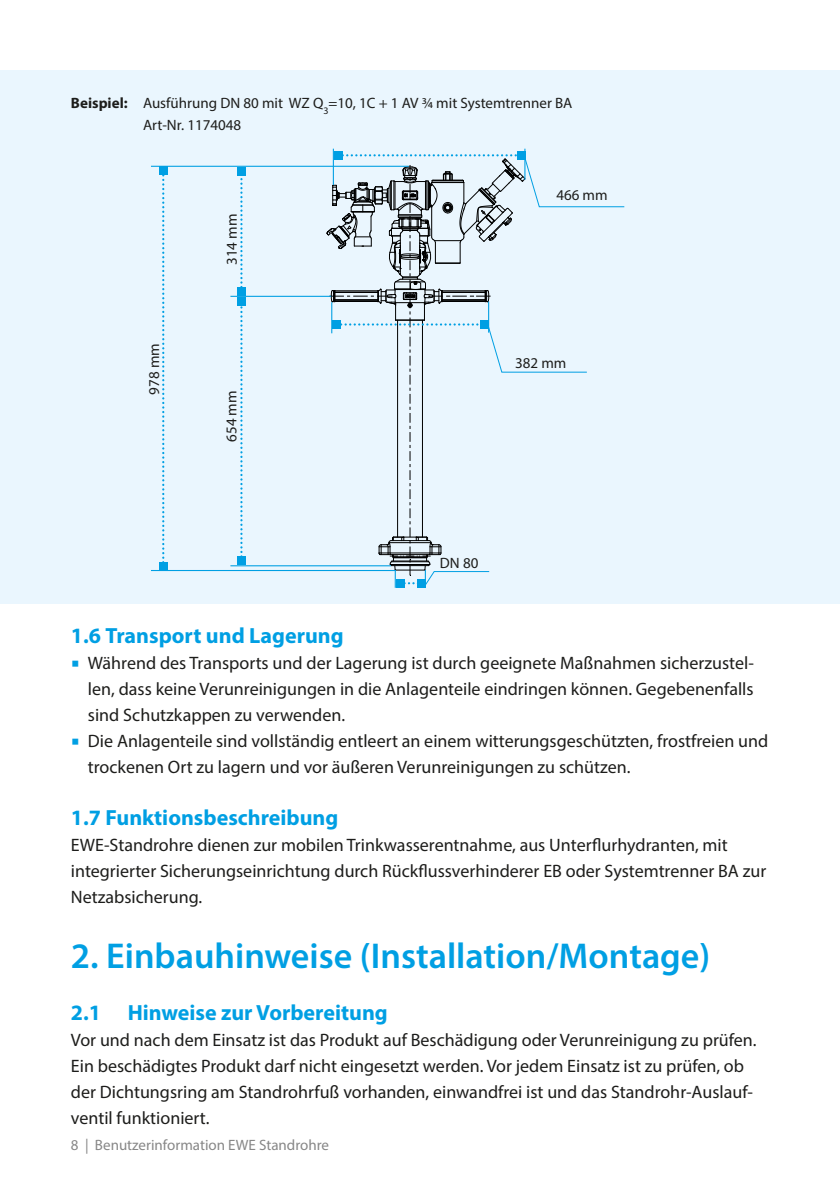
<style>
.page{position:relative;width:840px;height:1191px;background:#fff}
.page>*{position:absolute;margin:0;border:0;box-sizing:border-box;transform-origin:0 0}
.t1{font:600 36px "Myriad Pro";color:#009fe3}
.t2{font:700 22px "Myriad Pro";color:#009fe3}
.Fließtext_9_13pt{font:18px/26px "Myriad Pro";color:#1d1d1b}
.Beschriftungen_7_5_1{font:15px "Myriad Pro";color:#1d1d1b}
.t3{font:15px "Myriad Pro";color:#878787}
.s1{font-weight:700}
</style>
<div class="page">
<div style="left:0;top:71px;width:839px;height:533px;background:#eaf6fe"></div>
<hr style="left:332px;top:149px;width:2px;height:36px;background:#009fe3">
<div style="left:334px;top:151px;width:8px;height:9px;background:#009fe3"></div>
<div style="left:516px;top:151px;width:9px;height:9px;background:#009fe3"></div>
<hr style="left:524px;top:149px;width:1px;height:31px;background:#009fe3">
<hr style="left:151px;top:166px;width:257px;height:1px;background:#009fe3">
<hr style="left:151px;top:570px;width:244px;height:1px;background:#009fe3">
<svg style="left:162px;top:175px;width:2px;height:387px"></svg>
<div style="left:159px;top:562px;width:8px;height:9px;background:#009fe3"></div>
<div style="left:159px;top:166px;width:8px;height:9px;background:#009fe3"></div>
<hr style="left:230px;top:565px;width:160px;height:1px;background:#009fe3">
<hr style="left:230px;top:296px;width:101px;height:1px;background:#009fe3">
<svg style="left:240px;top:305px;width:2px;height:251px"></svg>
<div style="left:237px;top:556px;width:9px;height:9px;background:#009fe3"></div>
<div style="left:237px;top:297px;width:9px;height:8px;background:#009fe3"></div>
<svg style="left:240px;top:175px;width:2px;height:112px"></svg>
<div style="left:237px;top:287px;width:9px;height:9px;background:#009fe3"></div>
<div style="left:237px;top:167px;width:9px;height:8px;background:#009fe3"></div>
<svg style="left:326px;top:154px;width:299px;height:434px"></svg>
<p class="Beschriftungen_7_5_1" style="left:71px;top:94px;width:502px"><span class="s1">Beispiel:</span> Ausführung DN 80 mit WZ Q<sub>3</sub>=10, 1C + 1 AV ¾ mit Systemtrenner BA</p>
<p class="Beschriftungen_7_5_1" style="left:143px;top:116px;width:100px">Art-Nr. 1174048</p>
<p class="Beschriftungen_7_5_1" style="left:145px;top:395px;width:53px;rotate:-90deg">978 mm</p>
<p class="Beschriftungen_7_5_1" style="left:222px;top:265px;width:53px;rotate:-90deg">314 mm</p>
<p class="Beschriftungen_7_5_1" style="left:222px;top:442px;width:53px;rotate:-90deg">654 mm</p>
<p class="Beschriftungen_7_5_1" style="left:556px;top:186px;width:53px">466 mm</p>
<p class="Beschriftungen_7_5_1" style="left:514px;top:354px;width:53px">382 mm</p>
<p class="Beschriftungen_7_5_1" style="left:439px;top:554px;width:40px">DN 80</p>
<p class="t2" style="left:71px;top:621px;width:274px">1.6 Transport und Lagerung</p>
<p class="Fließtext_9_13pt" style="left:88px;top:650px;width:667px;text-align:justify">Während des Transports und der Lagerung ist durch geeignete Maßnahmen sicherzustel&shy;len, dass keine Verunreinigungen in die Anlagenteile eindringen können. Gegebenenfalls sind Schutzkappen zu verwenden.</p>
<p class="Fließtext_9_13pt" style="left:88px;top:728px;width:681px">Die Anlagenteile sind vollständig entleert an einem witterungsgeschützten, frostfreien und trockenen Ort zu lagern und vor äußeren Verunreinigungen zu schützen.</p>
<p class="t2" style="left:71px;top:803px;width:269px">1.7 Funktionsbeschreibung</p>
<p class="Fließtext_9_13pt" style="left:71px;top:832px;width:696px">EWE-Standrohre dienen zur mobilen Trinkwasserentnahme, aus Unterflurhydranten, mit integrierter Sicherungseinrichtung durch Rückflussverhinderer EB oder Systemtrenner BA zur<br>Netzabsicherung.</p>
<p class="t1" style="left:71px;top:933px;width:640px">2. Einbauhinweise (Installation/Montage)</p>
<p class="t2" style="left:71px;top:998px;width:318px">2.1 Hinweise zur Vorbereitung</p>
<p class="Fließtext_9_13pt" style="left:71px;top:1027px;width:686px">Vor und nach dem Einsatz ist das Produkt auf Beschädigung oder Verunreinigung zu prüfen.<br>Ein beschädigtes Produkt darf nicht eingesetzt werden. Vor jedem Einsatz ist zu prüfen, ob der Dichtungsring am Standrohrfuß vorhanden, einwandfrei ist und das Standrohr-Auslauf&shy;ventil funktioniert.</p>
<p class="t3" style="left:71px;top:1136px;width:259px">8 | Benutzerinformation EWE Standrohre</p>
</div>
